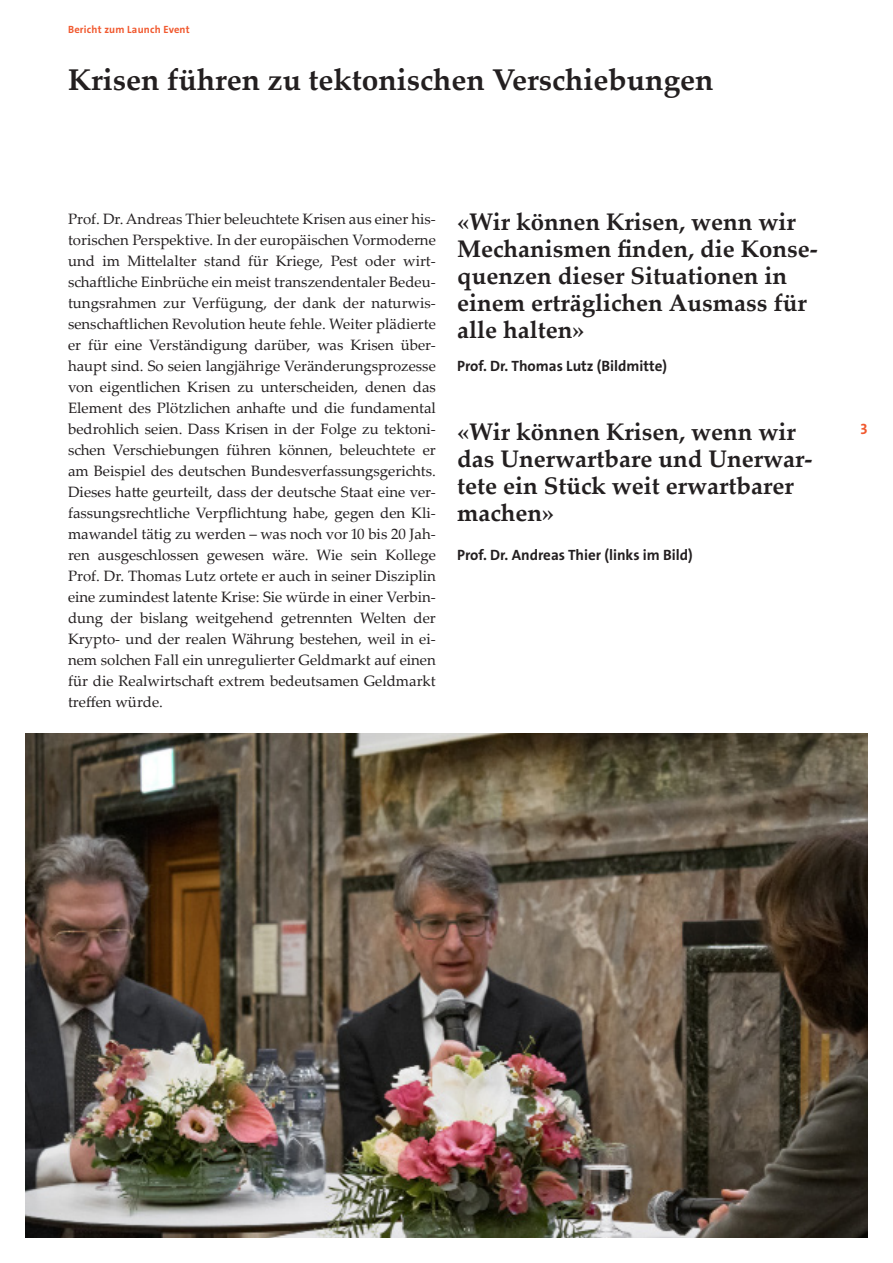
<style>
.page{position:relative;width:893px;height:1263px;background:#fff}
.page>*{position:absolute;margin:0;border:0;box-sizing:border-box;transform-origin:0 0}
.Titel{font:700 30px "Palatino Linotype";color:#231f20}
.Zwischentitel_1{font:700 24px/27px "Palatino Linotype";color:#231f20}
.Lauftext{font:15px/21px "Palatino Linotype";color:#231f20;text-align:justify}
.Zwischentitel_2{font:15px "The Sans LP7 Bld";color:#231f20}
.t1{font:15px "The Sans LP7 Bld";color:#f1592f}
.t2{font:10.5px "The Sans LP7 Bld";letter-spacing:.02em;color:#f1592f}
</style>
<div class="page">
<img style="left:26px;top:734px;width:841px;height:503px">
<p class="t2" style="left:68px;top:23px;width:123px">Bericht zum Launch Event</p>
<p class="Titel" style="left:68px;top:58px;width:647px">Krisen führen zu tektonischen Verschiebungen</p>
<p class="Lauftext" style="left:68px;top:208px;width:369px">Prof. Dr. Andreas Thier beleuchtete Krisen aus einer his&shy;torischen Perspektive. In der europäischen Vormoderne und im Mittelalter stand für Kriege, Pest oder wirt&shy;schaftliche Einbrüche ein meist transzendentaler Bedeu&shy;tungsrahmen zur Verfügung, der dank der naturwis&shy;senschaftlichen Revolution heute fehle. Weiter plädierte er für eine Verständigung darüber, was Krisen über&shy;haupt sind. So seien langjährige Veränderungsprozesse von eigentlichen Krisen zu unterscheiden, denen das Element des Plötzlichen anhafte und die fundamental bedrohlich seien. Dass Krisen in der Folge zu tektoni&shy;schen Verschiebungen führen können, beleuchtete er am Beispiel des deutschen Bundesverfassungsgerichts.<br>Dieses hatte geurteilt, dass der deutsche Staat eine ver&shy;fassungsrechtliche Verpflichtung habe, gegen den Kli&shy;mawandel tätig zu werden – was noch vor 10 bis 20 Jah&shy;ren ausgeschlossen gewesen wäre. Wie sein Kollege Prof. Dr. Thomas Lutz ortete er auch in seiner Disziplin eine zumindest latente Krise: Sie würde in einer Verbin&shy;dung der bislang weitgehend getrennten Welten der Krypto- und der realen Währung bestehen, weil in ei&shy;nem solchen Fall ein unregulierter Geldmarkt auf einen für die Realwirtschaft extrem bedeutsamen Geldmarkt treffen würde.</p>
<p class="Zwischentitel_1" style="left:457px;top:208px;width:362px">«Wir können Krisen, wenn wir<br>Mechanismen finden, die Konse&shy;quenzen dieser Situationen in einem erträglichen Ausmass für alle halten»</p>
<p class="Zwischentitel_2" style="left:457px;top:356px;width:211px">Prof. Dr. Thomas Lutz (Bildmitte)</p>
<p class="Zwischentitel_1" style="left:457px;top:418px;width:357px">«Wir können Krisen, wenn wir das Unerwartbare und Unerwar&shy;tete ein Stück weit erwartbarer machen»</p>
<p class="Zwischentitel_2" style="left:457px;top:545px;width:237px">Prof. Dr. Andreas Thier (links im Bild)</p>
<p class="t1" style="left:860px;top:419px;width:9px">3</p>
</div>
